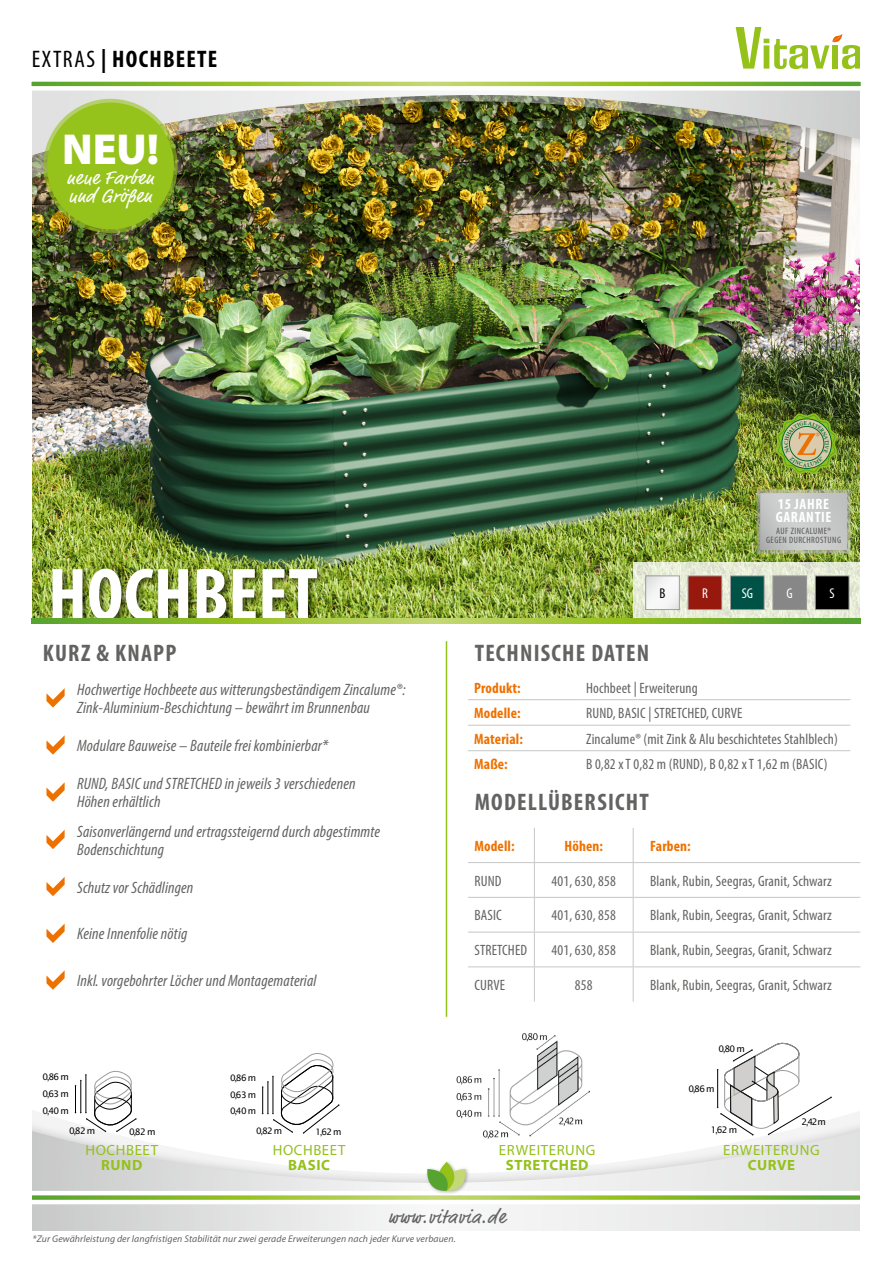
<style>
.page{position:relative;width:893px;height:1263px;background:#fff}
.page>*{position:absolute;margin:0;border:0;box-sizing:border-box;transform-origin:0 0}
.t1{font:700 condensed 75px "Myriad Pro";color:#fff}
.t2{font:900 43.5px "Myriad Pro";color:#fff}
.t3{font:700 condensed 24px "Myriad Pro";letter-spacing:.05em;color:#636362}
.t4{font:700 condensed 24px "Myriad Pro";letter-spacing:.05em;color:#000}
.t5{font:19.5px/18px "Market Pro";letter-spacing:.025em;color:#fff}
.t6{font:19.5px "Market Pro";letter-spacing:.05em;color:#636362}
.t7{font:italic condensed 16.5px/18px "Myriad Pro";letter-spacing:.01em;color:#636362}
.t8{font:condensed 15px "Myriad Pro";letter-spacing:.01em;color:#636362}
.t9{font:700 condensed 15px "Myriad Pro";letter-spacing:.01em;color:#ee7100}
.t10{font:700 condensed 15px/13.5px "Myriad Pro";letter-spacing:.045em;color:#fff}
.t11{font:14.85px "Myriad Pro";letter-spacing:.04em;color:#94c11a}
.t12{font:700 14.85px "Myriad Pro";letter-spacing:.04em;color:#94c11a}
.t13{font:condensed 14.25px "Myriad Pro";color:#fff}
.t14{font:condensed 14.25px "Myriad Pro";color:#000}
.t15{font:italic 9.75px "Myriad Pro";letter-spacing:.01em;color:#636362}
.t16{font:condensed 9.3px/9.3px "Myriad Pro";letter-spacing:.05em;color:#565655;text-align:center}
.t17{font:9px/17px "Lucida Sans";letter-spacing:-.05em;color:#000;text-align:justify}
.t18{font:8.85px/16.6px "Lucida Sans";letter-spacing:-.05em;color:#000;text-align:justify}
.s1{font-weight:400}
</style>
<div class="page">
<img style="left:32px;top:225px;width:828px;height:394px">
<svg style="left:32px;top:1107px;width:828px;height:124px"></svg>
<svg style="left:32px;top:1206px;width:828px;height:24px"></svg>
<img style="left:32px;top:193px;width:828px;height:32px">
<div style="left:14px;top:80px;width:879px;height:113px;background:#000;opacity:.15"></div>
<img style="left:32px;top:27px;width:829px;height:129px">
<div style="left:0;top:0;width:32px;height:1263px;background:#fff"></div>
<div style="left:861px;top:0;width:32px;height:1263px;background:#fff"></div>
<hr style="left:446px;top:641px;width:1px;height:376px;background:#94c11a">
<div style="left:425px;top:1160px;width:45px;height:36px;background:#fff"></div>
<svg style="left:32px;top:1162px;width:828px;height:44px"></svg>
<svg style="left:31px;top:75px;width:830px;height:18px"></svg>
<img style="left:456px;top:1033px;width:133px;height:105px">
<svg style="left:717px;top:1042px;width:115px;height:96px"></svg>
<svg style="left:75px;top:1070px;width:62px;height:62px"></svg>
<svg style="left:262px;top:1053px;width:78px;height:81px"></svg>
<svg style="left:45px;top:101px;width:131px;height:130px"></svg>
<div style="left:43px;top:99px;width:135px;height:134px;border:4px solid #96c21c;border-radius:50%"></div>
<div style="left:47px;top:103px;width:127px;height:126px;background:#96c21c;border-radius:50%"></div>
<div style="left:51px;top:567px;width:273px;height:61px;background:#000;opacity:.54"></div>
<svg style="left:46px;top:688px;width:19px;height:20px"></svg>
<svg style="left:46px;top:735px;width:19px;height:20px"></svg>
<svg style="left:46px;top:782px;width:19px;height:20px"></svg>
<svg style="left:46px;top:830px;width:19px;height:19px"></svg>
<svg style="left:46px;top:877px;width:19px;height:19px"></svg>
<svg style="left:46px;top:923px;width:19px;height:20px"></svg>
<svg style="left:46px;top:970px;width:19px;height:20px"></svg>
<hr style="left:468px;top:699px;width:112px;height:1px;background:#c5c6c6">
<hr style="left:580px;top:699px;width:270px;height:1px;background:#c5c6c6">
<hr style="left:468px;top:725px;width:112px;height:1px;background:#c5c6c6">
<hr style="left:580px;top:725px;width:270px;height:1px;background:#c5c6c6">
<hr style="left:468px;top:750px;width:112px;height:1px;background:#c5c6c6">
<hr style="left:580px;top:750px;width:270px;height:1px;background:#c5c6c6">
<img style="left:755px;top:488px;width:97px;height:67px">
<hr style="left:534px;top:863px;width:1px;height:34px;background:#c5c6c6">
<hr style="left:633px;top:863px;width:1px;height:34px;background:#c5c6c6">
<hr style="left:468px;top:897px;width:66px;height:1px;background:#c5c6c6">
<hr style="left:534px;top:897px;width:99px;height:1px;background:#c5c6c6">
<hr style="left:534px;top:898px;width:1px;height:34px;background:#c5c6c6">
<hr style="left:633px;top:897px;width:227px;height:1px;background:#c5c6c6">
<hr style="left:633px;top:898px;width:1px;height:34px;background:#c5c6c6">
<hr style="left:468px;top:932px;width:66px;height:1px;background:#c5c6c6">
<hr style="left:534px;top:932px;width:99px;height:1px;background:#c5c6c6">
<hr style="left:534px;top:932px;width:1px;height:34px;background:#c5c6c6">
<hr style="left:633px;top:932px;width:227px;height:1px;background:#c5c6c6">
<hr style="left:633px;top:932px;width:1px;height:34px;background:#c5c6c6">
<hr style="left:468px;top:966px;width:66px;height:1px;background:#c5c6c6">
<hr style="left:534px;top:966px;width:99px;height:1px;background:#c5c6c6">
<hr style="left:534px;top:967px;width:1px;height:35px;background:#c5c6c6">
<hr style="left:633px;top:966px;width:227px;height:1px;background:#c5c6c6">
<hr style="left:633px;top:967px;width:1px;height:35px;background:#c5c6c6">
<hr style="left:468px;top:862px;width:66px;height:1px;background:#c5c6c6">
<hr style="left:534px;top:862px;width:99px;height:1px;background:#c5c6c6">
<hr style="left:633px;top:862px;width:227px;height:1px;background:#c5c6c6">
<hr style="left:534px;top:828px;width:1px;height:34px;background:#c5c6c6">
<hr style="left:633px;top:828px;width:1px;height:34px;background:#c5c6c6">
<svg style="left:633px;top:562px;width:228px;height:57px;background:#dfe6cf"></svg>
<div style="left:815px;top:576px;width:34px;height:33px;background:#000"></div>
<div style="left:815px;top:576px;width:34px;height:34px;border:1px solid #9c9c9d"></div>
<svg style="left:647px;top:578px;width:30px;height:30px"></svg>
<div style="left:645px;top:576px;width:34px;height:34px;border:1px solid #9c9c9d"></div>
<div style="left:730px;top:576px;width:34px;height:33px;background:#005246"></div>
<div style="left:730px;top:576px;width:34px;height:34px;border:1px solid #9c9c9d"></div>
<div style="left:773px;top:576px;width:34px;height:33px;background:#868786"></div>
<div style="left:773px;top:576px;width:34px;height:34px;border:1px solid #9c9c9d"></div>
<div style="left:688px;top:576px;width:34px;height:33px;background:#97190d"></div>
<div style="left:688px;top:576px;width:34px;height:34px;border:1px solid #9c9c9d"></div>
<div style="left:24px;top:621px;width:842px;height:17px;background:#fff"></div>
<svg style="left:32px;top:619px;width:829px;height:4px;background:#8ebd38"></svg>
<img style="left:776px;top:413px;width:61px;height:61px">
<h3 class="t4" style="left:32px;top:44px;width:187px"><span class="s1">EXTRAS</span> | HOCHBEETE</h3>
<h2 class="t2" style="left:62px;top:120px;width:99px">NEU!</h2>
<p class="t5" style="left:67px;top:170px;width:89px">neue Farben und Größen</p>
<h1 class="t1" style="left:48px;top:548px;width:271px">HOCHBEET</h1>
<h3 class="t3" style="left:43px;top:638px;width:135px">KURZ &amp; KNAPP</h3>
<p class="t7" style="left:77px;top:680px;width:330px">Hochwertige Hochbeete aus witterungsbeständigem Zincalume®:<br>Zink-Aluminium-Beschichtung – bewährt im Brunnenbau</p>
<p class="t7" style="left:77px;top:736px;width:253px">Modulare Bauweise – Bauteile frei kombinierbar*</p>
<p class="t7" style="left:77px;top:774px;width:280px">RUND, BASIC und STRETCHED in jeweils 3 verschiedenen<br>Höhen erhältlich</p>
<p class="t7" style="left:77px;top:822px;width:304px">Saisonverlängernd und ertragssteigernd durch abgestimmte<br>Bodenschichtung</p>
<p class="t7" style="left:77px;top:878px;width:118px">Schutz vor Schädlingen</p>
<p class="t7" style="left:77px;top:925px;width:112px">Keine Innenfolie nötig</p>
<p class="t7" style="left:77px;top:971px;width:241px">Inkl. vorgebohrter Löcher und Montagematerial</p>
<p class="t17" style="left:43px;top:1068px;width:28px">0,86 m 0,63 m 0,40 m</p>
<p class="t18" style="left:230px;top:1069px;width:27px">0,86 m 0,63 m 0,40 m</p>
<p class="t17" style="left:69px;top:1122px;width:28px">0,82 m</p>
<p class="t17" style="left:129px;top:1123px;width:28px">0,82 m</p>
<p class="t18" style="left:256px;top:1123px;width:27px">0,82 m</p>
<p class="t18" style="left:316px;top:1124px;width:27px">1,62 m</p>
<p class="t11" style="left:86px;top:1141px;width:74px">HOCHBEET</p>
<p class="t12" style="left:101px;top:1155px;width:43px">RUND</p>
<p class="t11" style="left:273px;top:1141px;width:74px">HOCHBEET</p>
<p class="t12" style="left:288px;top:1155px;width:44px">BASIC</p>
<p class="t10" style="left:776px;top:497px;width:57px">15 JAHRE<br>GARANTIE</p>
<p class="t16" style="left:766px;top:526px;width:76px">AUF ZINCALUME®<br>GEGEN DURCHROSTUNG</p>
<p class="t14" style="left:659px;top:585px;width:7px">B</p>
<p class="t13" style="left:702px;top:585px;width:7px">R</p>
<p class="t13" style="left:742px;top:585px;width:13px">SG</p>
<p class="t13" style="left:787px;top:585px;width:8px">G</p>
<p class="t13" style="left:830px;top:585px;width:7px">S</p>
<h3 class="t3" style="left:475px;top:638px;width:176px">TECHNISCHE DATEN</h3>
<p class="t9" style="left:474px;top:678px;width:48px">Produkt:</p>
<p class="t8" style="left:586px;top:678px;width:113px">Hochbeet | Erweiterung</p>
<p class="t9" style="left:474px;top:704px;width:48px">Modelle:</p>
<p class="t8" style="left:586px;top:704px;width:158px">RUND, BASIC | STRETCHED, CURVE</p>
<p class="t9" style="left:474px;top:729px;width:50px">Material:</p>
<p class="t8" style="left:586px;top:729px;width:253px">Zincalume® (mit Zink &amp; Alu beschichtetes Stahlblech)</p>
<p class="t9" style="left:474px;top:755px;width:35px">Maße:</p>
<p class="t8" style="left:586px;top:755px;width:243px">B 0,82 x T 0,82 m (RUND), B 0,82 x T 1,62 m (BASIC)</p>
<h3 class="t3" style="left:475px;top:787px;width:176px">MODELLÜBERSICHT</h3>
<p class="t9" style="left:474px;top:836px;width:42px">Modell:</p>
<p class="t9" style="left:565px;top:836px;width:40px">Höhen:</p>
<p class="t9" style="left:650px;top:836px;width:42px">Farben:</p>
<p class="t8" style="left:474px;top:871px;width:29px">RUND</p>
<p class="t8" style="left:552px;top:871px;width:66px">401, 630, 858</p>
<p class="t8" style="left:650px;top:871px;width:183px">Blank, Rubin, Seegras, Granit, Schwarz</p>
<p class="t8" style="left:474px;top:906px;width:29px">BASIC</p>
<p class="t8" style="left:552px;top:906px;width:66px">401, 630, 858</p>
<p class="t8" style="left:650px;top:906px;width:183px">Blank, Rubin, Seegras, Granit, Schwarz</p>
<p class="t8" style="left:474px;top:941px;width:54px">STRETCHED</p>
<p class="t8" style="left:552px;top:941px;width:66px">401, 630, 858</p>
<p class="t8" style="left:650px;top:941px;width:183px">Blank, Rubin, Seegras, Granit, Schwarz</p>
<p class="t8" style="left:474px;top:976px;width:32px">CURVE</p>
<p class="t8" style="left:575px;top:976px;width:19px">858</p>
<p class="t8" style="left:650px;top:976px;width:183px">Blank, Rubin, Seegras, Granit, Schwarz</p>
<p class="t17" style="left:718px;top:1041px;width:28px">0,80 m</p>
<p class="t11" style="left:499px;top:1141px;width:98px">ERWEITERUNG</p>
<p class="t12" style="left:506px;top:1155px;width:84px">STRETCHED</p>
<p class="t17" style="left:688px;top:1080px;width:28px">0,86 m</p>
<p class="t17" style="left:711px;top:1121px;width:28px">1,62 m</p>
<p class="t17" style="left:801px;top:1113px;width:26px">2,42 m</p>
<p class="t11" style="left:723px;top:1141px;width:98px">ERWEITERUNG</p>
<p class="t12" style="left:748px;top:1155px;width:49px">CURVE</p>
<p class="t6" style="left:388px;top:1203px;width:118px">www.vitavia.de</p>
<p class="t15" style="left:33px;top:1233px;width:425px">*Zur Gewährleistung der langfristigen Stabilität nur zwei gerade Erweiterungen nach jeder Kurve verbauen.</p>
</div>
